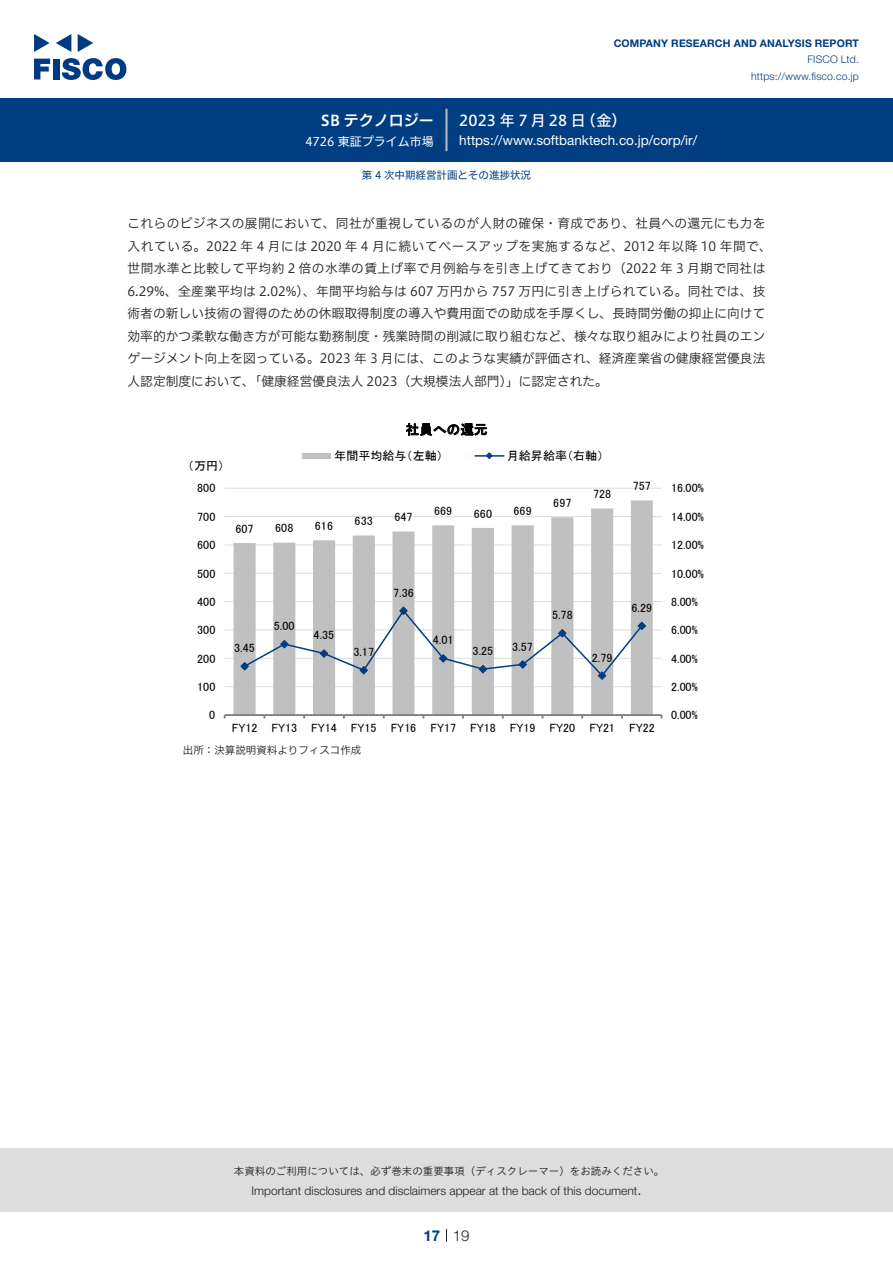
<style>
.page{position:relative;width:893px;height:1263px;background:#fff}
.page>*{position:absolute;margin:0;border:0;box-sizing:border-box;transform-origin:0 0}
.t1{font:15px "Hiragino UD Sans F Std N W5";letter-spacing:.01em;color:#fff}
.t2{font:15px "Hiragino UD Sans F Std N W6";color:#fff}
.t3{font:300 15px "Helvetica Neue LT Std";color:#231f20}
.t4{font:700 15px "Helvetica Neue LT Std";color:#003d81}
.t5{font:13.5px "Helvetica Neue LT Std";color:#fff}
.t6{font:13.5px "MS P Gothic";letter-spacing:.01em;color:#000}
.t7{font:12.75px/22.5px "Hiragino UD Sans F Std N W3";letter-spacing:.005em;color:#231f20}
.t8{font:12px "MS P Gothic";color:#000}
.t9{font:300 12px "Helvetica Neue LT Std";color:#231f20}
.t10{font:12px "Hiragino UD Sans F Std N W4";color:#fff}
.t11{font:10.5px "Hiragino UD Sans Std W3";color:#231f20}
.t12{font:700 10.5px "Helvetica Neue LT Std";letter-spacing:.015em;color:#003d81}
.t13{font:300 10.5px/16.5px "Helvetica Neue LT Std";letter-spacing:.015em;color:#003d81;text-align:right}
.t14{font:10.5px "Hiragino UD Sans F Std N W3";color:#231f20}
.t15{font:10.5px "Hiragino UD Sans F Std N W4";color:#003d81}
</style>
<div class="page">
<div style="left:0;top:1148px;width:893px;height:64px;background:#ddd"></div>
<svg style="left:34px;top:59px;width:16px;height:20px"></svg>
<div style="left:53px;top:59px;width:6px;height:20px;background:#003a83"></div>
<svg style="left:62px;top:58px;width:64px;height:22px"></svg>
<svg style="left:34px;top:34px;width:16px;height:18px"></svg>
<svg style="left:78px;top:34px;width:15px;height:18px"></svg>
<svg style="left:56px;top:34px;width:15px;height:18px"></svg>
<div style="left:0;top:98px;width:893px;height:64px;background:#003d81"></div>
<hr style="left:445px;top:109px;width:3px;height:42px;background:#b5b5b6">
<svg style="left:446px;top:1229px;width:1px;height:13px"></svg>
<hr style="left:225px;top:686px;width:437px;height:1px;background:#ddd">
<hr style="left:225px;top:658px;width:437px;height:1px;background:#ddd">
<hr style="left:225px;top:629px;width:437px;height:1px;background:#ddd">
<hr style="left:225px;top:601px;width:437px;height:1px;background:#ddd">
<hr style="left:225px;top:573px;width:437px;height:1px;background:#ddd">
<hr style="left:225px;top:545px;width:437px;height:1px;background:#ddd">
<hr style="left:225px;top:516px;width:437px;height:1px;background:#ddd">
<hr style="left:225px;top:488px;width:437px;height:1px;background:#ddd">
<svg style="left:233px;top:500px;width:420px;height:214px"></svg>
<hr style="left:225px;top:714px;width:437px;height:2px;background:#808080">
<svg style="left:240px;top:606px;width:407px;height:74px"></svg>
<div style="left:302px;top:453px;width:29px;height:6px;background:#c0c0c0"></div>
<hr style="left:475px;top:455px;width:29px;height:2px;background:#003d81">
<svg style="left:485px;top:452px;width:8px;height:7px"></svg>
<p class="t2" style="left:321px;top:109px;width:114px">SB テクノロジー</p>
<p class="t10" style="left:305px;top:132px;width:130px">4726 東証プライム市場</p>
<p class="t12" style="left:614px;top:37px;width:247px">COMPANY RESEARCH AND ANALYSIS REPORT</p>
<p class="t13" style="left:751px;top:51px;width:109px">FISCO Ltd. https://www.fisco.co j p.</p>
<p class="t1" style="left:581px;top:109px;width:47px">（金(</p>
<p class="t1" style="left:459px;top:109px;width:128px">2023 年 7月28 日</p>
<p class="t5" style="left:459px;top:132px;width:239px">https://www.softbanktech.co j p. /corp /i r/</p>
<p class="t15" style="left:362px;top:167px;width:171px">第 4 次中期経営計画とその進捗状況</p>
<p class="t7" style="left:128px;top:211px;width:646px">これらのビジネスの展開において、同社が重視しているのが人財の確保・育成であり、社員への還元にも力を入れている。2022 年 4 月には 2020 年 4 月に続いてベースアップを実施するなど、2012 年以降 10 年間で、世間水準と比較して平均約 2 倍の水準の賃上げ率で月例給与を引き上げてきており（2022 年 3 月期で同社は6.29%、全産業平均は 2.02%）、年間平均給与は 607 万円から 757 万円に引き上げられている。同社では、技術者の新しい技術の習得のための休暇取得制度の導入や費用面での助成を手厚くし、長時間労働の抑止に向けて効率的かつ柔軟な働き方が可能な勤務制度・残業時間の削減に取り組むなど、様々な取り組みにより社員のエンゲージメント向上を図っている。2023 年 3 月には、このような実績が評価され、経済産業省の健康経営優良法人認定制度において、「健康経営優良法人 2023（大規模法人部門）」に認定された。</p>
<p class="t6" style="left:406px;top:423px;width:83px">社員への還元</p>
<p class="t8" style="left:188px;top:460px;width:38px">（万円(</p>
<p class="t8" style="left:334px;top:450px;width:110px">年間平均給与（左軸）</p>
<p class="t8" style="left:507px;top:450px;width:98px">月給昇給率（右軸(</p>
<p class="t8" style="left:197px;top:482px;width:20px">800</p>
<p class="t8" style="left:197px;top:510px;width:20px">700</p>
<p class="t8" style="left:235px;top:522px;width:20px">607</p>
<p class="t8" style="left:275px;top:522px;width:20px">608</p>
<p class="t8" style="left:315px;top:520px;width:20px">616</p>
<p class="t8" style="left:355px;top:515px;width:20px">633</p>
<p class="t8" style="left:394px;top:511px;width:20px">647</p>
<p class="t8" style="left:434px;top:505px;width:20px">669</p>
<p class="t8" style="left:474px;top:507px;width:20px">660</p>
<p class="t8" style="left:513px;top:505px;width:20px">669</p>
<p class="t8" style="left:553px;top:497px;width:20px">697</p>
<p class="t8" style="left:593px;top:488px;width:20px">728</p>
<p class="t8" style="left:633px;top:480px;width:20px">757</p>
<p class="t8" style="left:671px;top:482px;width:34px">16.00%</p>
<p class="t8" style="left:671px;top:510px;width:34px">14.00%</p>
<p class="t8" style="left:197px;top:539px;width:20px">600</p>
<p class="t8" style="left:671px;top:539px;width:34px">12.00%</p>
<p class="t8" style="left:197px;top:567px;width:20px">500</p>
<p class="t8" style="left:671px;top:567px;width:34px">10.00%</p>
<p class="t8" style="left:197px;top:596px;width:20px">400</p>
<p class="t8" style="left:393px;top:586px;width:22px">7.36</p>
<p class="t8" style="left:552px;top:609px;width:22px">5.78</p>
<p class="t8" style="left:631px;top:602px;width:22px">6.29</p>
<p class="t8" style="left:671px;top:596px;width:28px">8.00%</p>
<p class="t8" style="left:197px;top:624px;width:20px">300</p>
<p class="t8" style="left:197px;top:652px;width:20px">200</p>
<p class="t8" style="left:234px;top:642px;width:22px">3.45</p>
<p class="t8" style="left:274px;top:620px;width:22px">5.00</p>
<p class="t8" style="left:314px;top:629px;width:22px">4.35</p>
<p class="t8" style="left:353px;top:646px;width:22px">3.17</p>
<p class="t8" style="left:433px;top:634px;width:22px">4.01</p>
<p class="t8" style="left:473px;top:645px;width:22px">3.25</p>
<p class="t8" style="left:512px;top:640px;width:22px">3.57</p>
<p class="t8" style="left:592px;top:651px;width:22px">2.79</p>
<p class="t8" style="left:671px;top:624px;width:28px">6.00%</p>
<p class="t8" style="left:671px;top:652px;width:28px">4.00%</p>
<p class="t8" style="left:197px;top:681px;width:20px">100</p>
<p class="t8" style="left:671px;top:681px;width:28px">2.00%</p>
<p class="t8" style="left:209px;top:709px;width:8px">0</p>
<p class="t8" style="left:671px;top:709px;width:28px">0.00%</p>
<p class="t8" style="left:232px;top:722px;width:27px">FY12</p>
<p class="t8" style="left:271px;top:722px;width:27px">FY13</p>
<p class="t8" style="left:311px;top:722px;width:27px">FY14</p>
<p class="t8" style="left:351px;top:722px;width:27px">FY15</p>
<p class="t8" style="left:391px;top:722px;width:27px">FY16</p>
<p class="t8" style="left:430px;top:722px;width:27px">FY17</p>
<p class="t8" style="left:470px;top:722px;width:27px">FY18</p>
<p class="t8" style="left:510px;top:722px;width:27px">FY19</p>
<p class="t8" style="left:550px;top:722px;width:27px">FY20</p>
<p class="t8" style="left:589px;top:722px;width:27px">FY21</p>
<p class="t8" style="left:629px;top:722px;width:27px">FY22</p>
<p class="t14" style="left:183px;top:742px;width:180px">出所：決算説明資料よりフィスコ作成</p>
<p class="t11" style="left:234px;top:1163px;width:432px">本資料のご利用については、必ず巻末の重要事項（ディスクレーマー）をお読みください。</p>
<p class="t3" style="left:637px;top:1180px;width:6px">.</p>
<p class="t9" style="left:251px;top:1183px;width:387px">Important disclosures and disclaimers appear at the back of this document</p>
<p class="t4" style="left:423px;top:1226px;width:18px">17</p>
<p class="t3" style="left:453px;top:1226px;width:18px">19</p>
</div>
